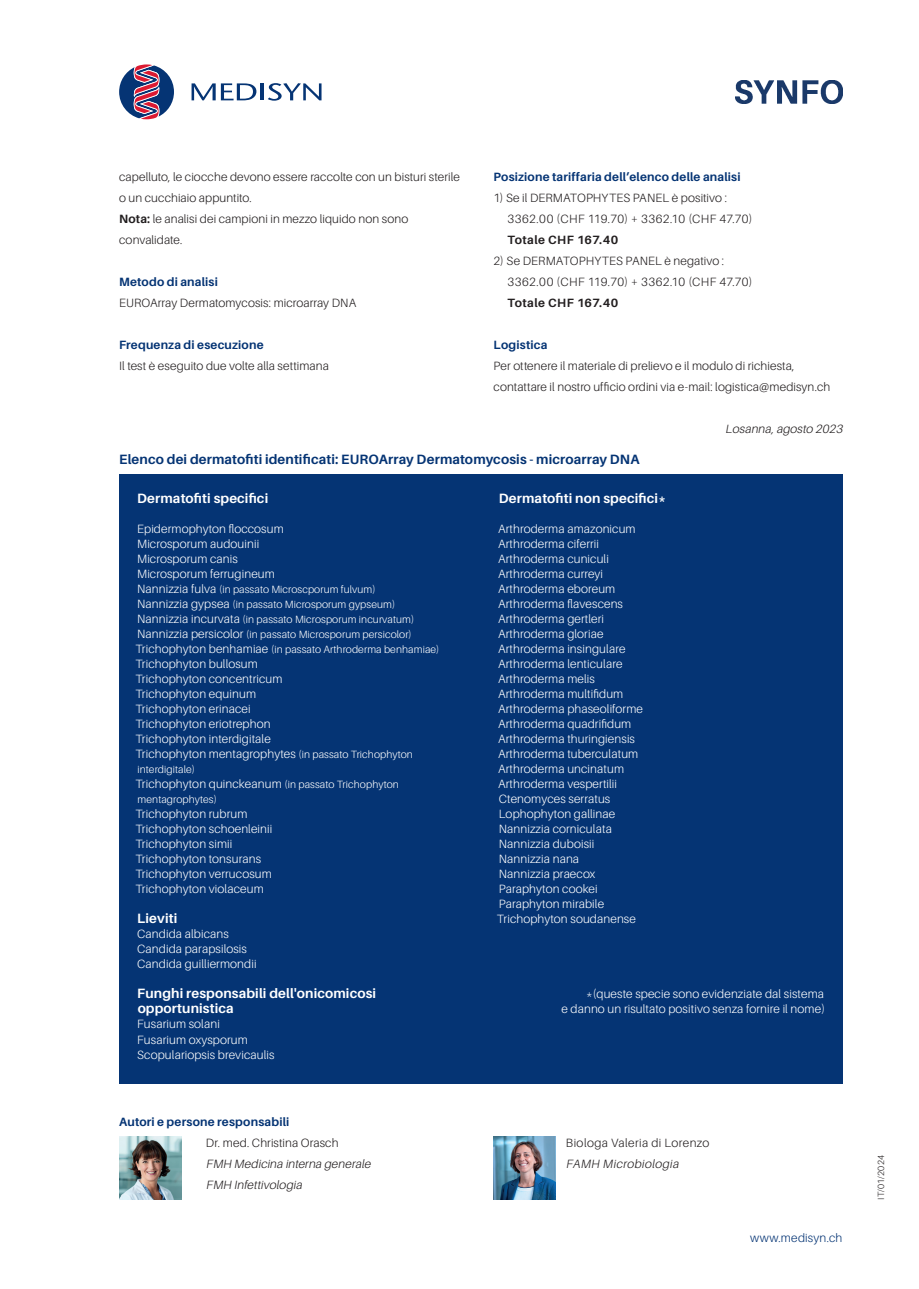
<style>
.page{position:relative;width:919px;height:1289px;background:#fff}
.page>*{position:absolute;margin:0;border:0;box-sizing:border-box;transform-origin:0 0}
.t1{font:700 13.5px/15px "Aileron";letter-spacing:.01em;color:#fff}
.t2{font:700 13.5px "Aileron";letter-spacing:.01em;color:#053474}
.t3{font:300 12px/15px "Aileron";letter-spacing:.01em;color:#fff}
.t4{font:300 12px/21px "Aileron";letter-spacing:.01em;color:#231f20}
.t5{font:700 12px "Aileron";letter-spacing:.015em;color:#053474}
.t6{font:italic 300 12px/21px "Aileron";color:#231f20}
.t7{font:700 12px "Aileron";letter-spacing:.035em;color:#231f20}
.t8{font:300 12px "Aileron";letter-spacing:.03em;color:#231f20}
.t9{font:300 12px "Aileron";letter-spacing:.015em;color:#053474}
.t10{font:300 10.5px/15px "Aileron";letter-spacing:.01em;color:#fff}
.t11{font:300 9px "Aileron";letter-spacing:.02em;color:#231f20}
.s1{font-weight:700}
.s2{font-size:12px}
.s3{font-size:10.5px}
</style>
<div class="page">
<img style="left:735px;top:80px;width:107px;height:23px">
<svg style="left:191px;top:83px;width:65px;height:17px"></svg>
<hr style="left:260px;top:83px;width:3px;height:17px;background:#053474">
<svg style="left:268px;top:83px;width:53px;height:18px"></svg>
<svg style="left:119px;top:64px;width:55px;height:55px"></svg>
<img style="left:119px;top:1136px;width:62px;height:63px">
<img style="left:493px;top:1136px;width:62px;height:63px">
<div style="left:119px;top:475px;width:361px;height:609px;background:#053474"></div>
<div style="left:480px;top:474px;width:362px;height:610px;background:#053474"></div>
<p class="t4" style="left:119px;top:166px;width:342px">capelluto, le ciocche devono essere raccolte con un bisturi sterile o un cucchiaio appuntito.<br><span class="s1">Nota:</span> le analisi dei campioni in mezzo liquido non sono convalidate.</p>
<p class="t5" style="left:119px;top:275px;width:100px">Metodo di analisi</p>
<p class="t4" style="left:119px;top:292px;width:238px">EUROArray Dermatomycosis: microarray DNA</p>
<p class="t5" style="left:119px;top:338px;width:146px">Frequenza di esecuzione</p>
<p class="t4" style="left:119px;top:355px;width:211px">Il test è eseguito due volte alla settimana</p>
<p class="t5" style="left:493px;top:170px;width:248px">Posizione tariffaria dell’elenco delle analisi</p>
<p class="t4" style="left:507px;top:187px;width:246px;text-indent:-14px">1) Se il DERMATOPHYTES PANEL è positivo :<br>3362.00 (CHF 119.70) + 3362.10 (CHF 47.70)</p>
<p class="t7" style="left:507px;top:233px;width:112px">Totale CHF 167.40</p>
<p class="t4" style="left:507px;top:250px;width:246px;text-indent:-14px">2) Se DERMATOPHYTES PANEL è negativo :<br>3362.00 (CHF 119.70) + 3362.10 (CHF 47.70)</p>
<p class="t7" style="left:507px;top:296px;width:112px">Totale CHF 167.40</p>
<p class="t5" style="left:493px;top:338px;width:55px">Logistica</p>
<p class="t4" style="left:493px;top:355px;width:338px">Per ottenere il materiale di prelievo e il modulo di richiesta, contattare il nostro ufficio ordini via e-mail: logistica@medisyn.ch</p>
<p class="t6" style="left:725px;top:418px;width:121px">Losanna, agosto 2023</p>
<p class="t2" style="left:119px;top:452px;width:522px">Elenco dei dermatofiti identificati: EUROArray Dermatomycosis - microarray DNA</p>
<p class="t1" style="left:137px;top:491px;width:132px">Dermatofiti specifici</p>
<p class="t3" style="left:137px;top:521px;width:148px">Epidermophyton floccosum<br>Microsporum audouinii<br>Microsporum canis<br>Microsporum ferrugineum</p>
<p class="t10" style="left:135px;top:582px;width:306px"><span class="s2">Nannizzia fulva</span> (in passato Microscporum fulvum)<br><span class="s2">Nannizzia gypsea</span> (in passato Microsporum gypseum)<br><span class="s2">Nannizzia incurvata</span> (in passato Microsporum incurvatum)<br><span class="s2">Nannizzia persicolor</span> (in passato Microsporum persicolor)<br><span class="s2">Trichophyton benhamiae</span> (in passato Arthroderma benhamiae)</p>
<p class="t3" style="left:135px;top:656px;width:279px">Trichophyton bullosum<br>Trichophyton concentricum<br>Trichophyton equinum<br>Trichophyton erinacei<br>Trichophyton eriotrephon<br>Trichophyton interdigitale<br>Trichophyton mentagrophytes <span class="s3">(in passato Trichophyton</span></p>
<p class="t10" style="left:137px;top:762px;width:59px">interdigitale)</p>
<p class="t3" style="left:135px;top:776px;width:265px">Trichophyton quinckeanum <span class="s3">(in passato Trichophyton</span></p>
<p class="t10" style="left:137px;top:792px;width:81px">mentagrophytes)</p>
<p class="t3" style="left:135px;top:806px;width:138px">Trichophyton rubrum<br>Trichophyton schoenleinii<br>Trichophyton simii<br>Trichophyton tonsurans<br>Trichophyton verrucosum<br>Trichophyton violaceum</p>
<p class="t1" style="left:137px;top:911px;width:42px">Lieviti</p>
<p class="t3" style="left:137px;top:926px;width:121px">Candida albicans<br>Candida parapsilosis<br>Candida guilliermondii</p>
<p class="t1" style="left:137px;top:986px;width:240px">Funghi responsabili dell'onicomicosi opportunistica</p>
<p class="t3" style="left:137px;top:1016px;width:139px">Fusarium solani<br>Fusarium oxysporum<br>Scopulariopsis brevicaulis</p>
<p class="t1" style="left:499px;top:491px;width:169px">Dermatofiti non specifici*</p>
<p class="t3" style="left:497px;top:521px;width:147px">Arthroderma amazonicum<br>Arthroderma ciferrii<br>Arthroderma cuniculi<br>Arthroderma curreyi<br>Arthroderma eboreum<br>Arthroderma flavescens<br>Arthroderma gertleri<br>Arthroderma gloriae<br>Arthroderma insingulare<br>Arthroderma lenticulare<br>Arthroderma melis<br>Arthroderma multifidum<br>Arthroderma phaseoliforme<br>Arthroderma quadrifidum<br>Arthroderma thuringiensis<br>Arthroderma tuberculatum<br>Arthroderma uncinatum<br>Arthroderma vespertilii<br>Ctenomyces serratus<br>Lophophyton gallinae<br>Nannizzia corniculata<br>Nannizzia duboisii<br>Nannizzia nana<br>Nannizzia praecox<br>Paraphyton cookei<br>Paraphyton mirabile<br>Trichophyton soudanense</p>
<p class="t3" style="left:561px;top:986px;width:265px;text-align:right">*(queste specie sono evidenziate dal sistema<br>e danno un risultato positivo senza fornire il nome)</p>
<p class="t5" style="left:119px;top:1115px;width:172px">Autori e persone responsabili</p>
<p class="t4" style="left:206px;top:1132px;width:134px">Dr. med. Christina Orasch</p>
<p class="t6" style="left:206px;top:1153px;width:168px">FMH Medicina interna generale<br>FMH Infettivologia</p>
<p class="t8" style="left:566px;top:1136px;width:145px">Biologa Valeria di Lorenzo</p>
<p class="t6" style="left:566px;top:1153px;width:117px">FAMH Microbiologia</p>
<p class="t9" style="left:750px;top:1230px;width:94px">www.medisyn.ch</p>
<p class="t11" style="left:876px;top:1199px;width:46px;rotate:-90deg">IT/01/2024</p>
</div>
